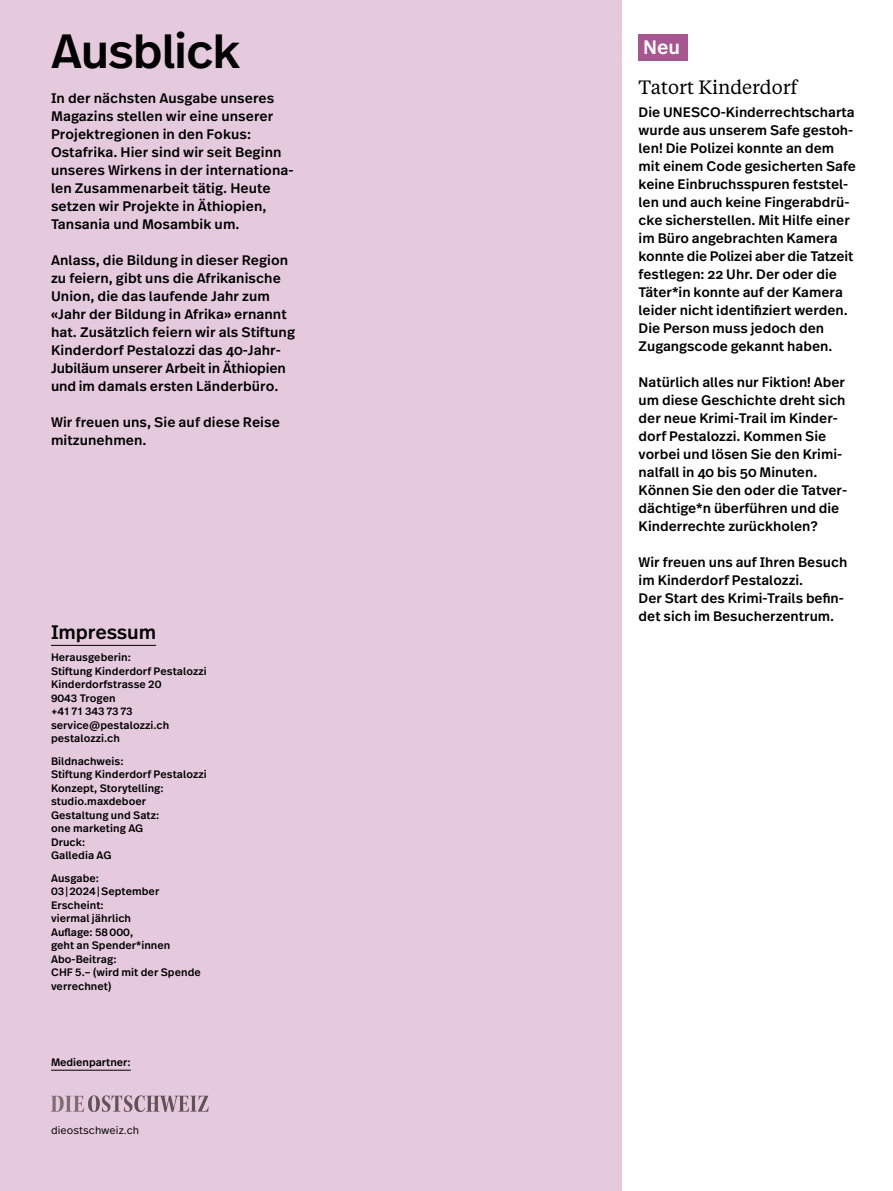
<style>
.page{position:relative;width:893px;height:1191px;background:#fff}
.page>*{position:absolute;margin:0;border:0;box-sizing:border-box;transform-origin:0 0}
.t1{font:500 48px "Real Text Pro";letter-spacing:-.025em;color:#000}
.t2{font:500 19.5px "Real Text Pro";letter-spacing:-.01em;color:#000}
.t3{font:500 19.5px "Real Text Pro";color:#fff}
.t4{font:19.2px "Tiempos Text";letter-spacing:-.005em;color:#000}
.t5{font:500 13.8px/18px "Real Text Pro";color:#000}
.t6{font:500 10.8px/13.5px "Real Text Pro";letter-spacing:.005em;color:#000}
.t7{font:300 10.8px "Real Text Pro";letter-spacing:.005em;color:#000}
</style>
<div class="page">
<div style="left:0;top:0;width:621px;height:1191px;background:#e5c9dd"></div>
<hr style="left:51px;top:645px;width:105px;height:1px;background:#000">
<hr style="left:51px;top:1069px;width:80px;height:1px;background:#000">
<svg style="left:51px;top:1095px;width:158px;height:17px"></svg>
<div style="left:639px;top:34px;width:49px;height:27px;background:#a7568f"></div>
<h1 class="t1" style="left:51px;top:18px;width:191px">Ausblick</h1>
<p class="t5" style="left:51px;top:89px;width:244px">In der nächsten Ausgabe unseres Magazins stellen wir eine unserer Projektregionen in den Fokus:<br>Ostafrika. Hier sind wir seit Beginn unseres Wirkens in der internationa&shy;len Zusammenarbeit tätig. Heute setzen wir Projekte in Äthiopien, Tansania und Mosambik um.</p>
<p class="t5" style="left:51px;top:251px;width:246px">Anlass, die Bildung in dieser Region zu feiern, gibt uns die Afrikanische Union, die das laufende Jahr zum «Jahr der Bildung in Afrika» ernannt hat. Zusätzlich feiern wir als Stiftung Kinderdorf Pestalozzi das 40-Jahr-Jubiläum unserer Arbeit in Äthiopien und im damals ersten Länderbüro.</p>
<p class="t5" style="left:51px;top:413px;width:230px">Wir freuen uns, Sie auf diese Reise mitzunehmen.</p>
<h2 class="t2" style="left:51px;top:618px;width:107px">Impressum</h2>
<p class="t6" style="left:51px;top:650px;width:157px">Herausgeberin:<br>Stiftung Kinderdorf Pestalozzi<br>Kinderdorfstrasse 20<br>9043 Trogen<br>+41 71 343 73 73 service@pestalozzi.ch pestalozzi.ch</p>
<p class="t6" style="left:51px;top:754px;width:157px">Bildnachweis:<br>Stiftung Kinderdorf Pestalozzi<br>Konzept, Storytelling: studio.maxdeboer<br>Gestaltung und Satz:<br>one marketing AG<br>Druck:<br>Galledia AG</p>
<p class="t6" style="left:51px;top:871px;width:151px">Ausgabe:<br>03 | 2024 | September<br>Erscheint:<br>viermal jährlich<br>Auflage: 58 000,<br>geht an Spender*innen<br>Abo-Beitrag:<br>CHF 5.– (wird mit der Spende verrechnet)</p>
<p class="t6" style="left:51px;top:1055px;width:81px">Medienpartner:</p>
<p class="t7" style="left:51px;top:1122px;width:90px">dieostschweiz.ch</p>
<h2 class="t3" style="left:643px;top:33px;width:38px">Neu</h2>
<h3 class="t4" style="left:639px;top:74px;width:160px">Tatort Kinderdorf</h3>
<p class="t5" style="left:639px;top:102px;width:219px">Die UNESCO-Kinderrechtscharta wurde aus unserem Safe gestoh&shy;len! Die Polizei konnte an dem mit einem Code gesicherten Safe keine Einbruchsspuren feststel&shy;len und auch keine Fingerabdrü&shy;cke sicherstellen. Mit Hilfe einer im Büro angebrachten Kamera konnte die Polizei aber die Tatzeit festlegen: 22 Uhr. Der oder die<br>Täter*in konnte auf der Kamera leider nicht identifiziert werden.<br>Die Person muss jedoch den<br>Zugangscode gekannt haben.</p>
<p class="t5" style="left:639px;top:372px;width:210px">Natürlich alles nur Fiktion! Aber um diese Geschichte dreht sich der neue Krimi-Trail im Kinder&shy;dorf Pestalozzi. Kommen Sie vorbei und lösen Sie den Krimi&shy;nalfall in 40 bis 50 Minuten.<br>Können Sie den oder die Tatver&shy;dächtige*n überführen und die<br>Kinderrechte zurückholen?</p>
<p class="t5" style="left:639px;top:552px;width:210px">Wir freuen uns auf Ihren Besuch im Kinderdorf Pestalozzi.<br>Der Start des Krimi-Trails befin&shy;det sich im Besucherzentrum.</p>
</div>
